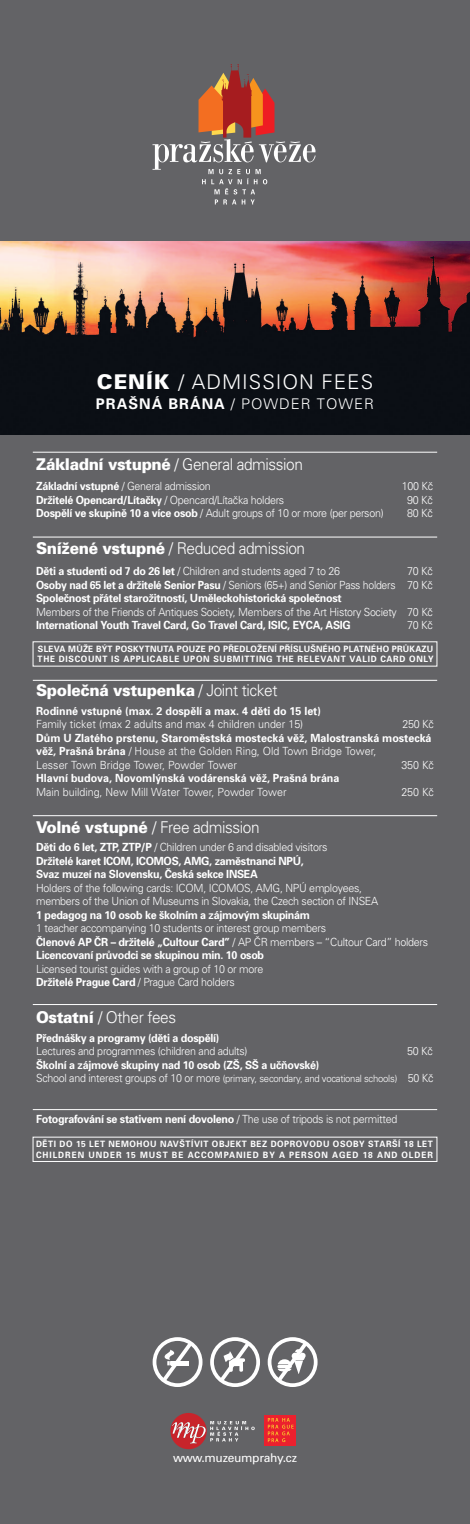
<style>
.page{position:relative;width:470px;height:1524px;background:#fff}
.page>*{position:absolute;margin:0;border:0;box-sizing:border-box;transform-origin:0 0}
.t1{font:300 20.31px "Univers CE";letter-spacing:.05em;color:#fff}
.t2{font:300 16.25px "Univers CE";letter-spacing:-.025em;color:#fff;scale:.95 1}
.t3{font:900 16.25px "Univers CE";letter-spacing:-.025em;color:#fff;scale:.95 1}
.t4{font:300 14.69px "Univers CE";letter-spacing:.07em;color:#fff}
.t5{font:12.06px "Univers CE";letter-spacing:-.025em;color:#fff}
.t6{font:300 11.25px/13.5px "Univers CE";letter-spacing:-.025em;color:#fff;scale:.95 1}
.t7{font:700 11.25px/13.5px "Univers CE";letter-spacing:-.025em;color:#fff;scale:.95 1}
.t8{font:700 11.25px/13.5px "Univers CE";color:#fff;scale:.95 1}
.t9{font:700 11.25px/13.5px "Univers CE";letter-spacing:-.025em;color:#fff;text-align:justify;scale:.93 1}
.t10{font:300 11.25px "Univers CE";color:#fff;scale:.95 1}
.t11{font:300 11.25px "Univers CE";letter-spacing:-.025em;color:#fff;scale:.94 1}
.t12{font:300 10px "Univers CE";letter-spacing:-.025em;color:#fff;scale:.95 1}
.t13{font:700 8.75px/10.5px "Univers CE";letter-spacing:.025em;color:#fff;scale:.95 1}
.t14{font:700 8.75px/10.5px "Univers CE";letter-spacing:.065em;color:#fff;scale:.95 1}
.s1{font-weight:900}
.s2{font-weight:700}
.s3{font-weight:300}
.s4{font-size:11.25px}
</style>
<div class="page">
<div style="left:0;top:0;width:469px;height:1524px;background:#636366"></div>
<svg style="left:152px;top:64px;width:163px;height:140px"></svg>
<hr style="left:33px;top:452px;width:404px;height:1px;background:#fff">
<hr style="left:33px;top:537px;width:404px;height:1px;background:#fff">
<hr style="left:33px;top:680px;width:404px;height:1px;background:#fff">
<hr style="left:33px;top:815px;width:404px;height:1px;background:#fff">
<hr style="left:33px;top:1004px;width:404px;height:1px;background:#fff">
<hr style="left:33px;top:1109px;width:404px;height:1px;background:#fff">
<div style="left:33px;top:641px;width:404px;height:25px;border:1px solid #fff"></div>
<div style="left:33px;top:1137px;width:404px;height:24px;border:1px solid #fff"></div>
<img style="left:0;top:241px;width:469px;height:194px">
<svg style="left:265px;top:1415px;width:15px;height:30px"></svg>
<div style="left:280px;top:1415px;width:15px;height:30px;background:#eb202e"></div>
<svg style="left:268px;top:1418px;width:25px;height:24px"></svg>
<svg style="left:170px;top:1413px;width:84px;height:36px"></svg>
<svg style="left:152px;top:1337px;width:50px;height:50px"></svg>
<svg style="left:210px;top:1337px;width:50px;height:50px"></svg>
<svg style="left:267px;top:1337px;width:50px;height:50px"></svg>
<h1 class="t1" style="left:97px;top:374px;width:277px"><span class="s1">CENÍK</span> / ADMISSION FEES</h1>
<h3 class="t4" style="left:96px;top:398px;width:279px"><span class="s2">PRAŠNÁ BRÁNA</span> / POWDER TOWER</h3>
<h2 class="t2" style="left:36px;top:458px;width:282px"><span class="s1">Základní vstupné</span> / General admission</h2>
<p class="t6" style="left:36px;top:481px;width:185px"><span class="s2">Základní vstupné</span> / General admission</p>
<p class="t6" style="left:401px;top:481px;width:34px">100 Kč</p>
<p class="t7" style="left:36px;top:494px;width:262px">Držitelé Opencard/Lítačky <span class="s3">/ Opencard/Lítačka holders</span></p>
<p class="t6" style="left:407px;top:494px;width:28px">90 Kč</p>
<p class="t6" style="left:36px;top:508px;width:367px"><span class="s2">Dospělí ve skupině 10 a více osob</span> / Adult groups of 10 or more (per person)</p>
<p class="t6" style="left:407px;top:508px;width:28px">80 Kč</p>
<h2 class="t2" style="left:36px;top:542px;width:284px"><span class="s1">Snížené vstupné</span> / Reduced admission</h2>
<p class="t6" style="left:36px;top:565px;width:321px"><span class="s2">Děti a studenti od 7 do 26 let</span> / Children and students aged 7 to 26</p>
<p class="t9" style="left:36px;top:565px;width:428px;text-indent:371px"><span class="s3">70 Kč </span>Osoby nad 65 let a držitelé Senior Pasu <span class="s3">/ Seniors (65+) and Senior Pass holders 70 Kč </span>Společnost přátel starožitností, Uměleckohistorická společnost</p>
<p class="t11" style="left:36px;top:607px;width:423px">Members of the Friends of Antiques Society, Members of the Art History Society 70 Kč</p>
<p class="t7" style="left:36px;top:619px;width:333px">International Youth Travel Card, Go Travel Card, ISIC, EYCA, ASIG</p>
<p class="t6" style="left:407px;top:619px;width:28px">70 Kč</p>
<p class="t13" style="left:38px;top:644px;width:418px">SLEVA MŮŽE BÝT POSKYTNUTA POUZE PO PŘEDLOŽENÍ PŘÍSLUŠNÉHO PLATNÉHO PRŮKAZU<br>THE DISCOUNT IS APPLICABLE UPON SUBMITTING THE RELEVANT VALID CARD ONLY</p>
<h2 class="t3" style="left:36px;top:684px;width:255px">Společná vstupenka <span class="s3">/ Joint ticket</span></h2>
<p class="t8" style="left:36px;top:705px;width:301px">Rodinné vstupné (max. 2 dospělí a max. 4 děti do 15 let)</p>
<p class="t10" style="left:36px;top:720px;width:282px">Family ticket (max 2 adults and max 4 children under 15)</p>
<p class="t6" style="left:402px;top:718px;width:34px">250 Kč</p>
<p class="t8" style="left:36px;top:732px;width:417px">Dům U Zlatého prstenu, Staroměstská mostecká věž, Malostranská mostecká věž, Prašná brána <span class="s3">/ House at the Golden Ring, Old Town Bridge Tower,<br>Lesser Town Bridge Tower, Powder Tower</span></p>
<p class="t6" style="left:401px;top:759px;width:36px">350 Kč</p>
<p class="t8" style="left:36px;top:772px;width:320px">Hlavní budova, Novomlýnská vodárenská věž, Prašná brána</p>
<p class="t10" style="left:36px;top:787px;width:265px">Main building, New Mill Water Tower, Powder Tower</p>
<p class="t6" style="left:401px;top:786px;width:36px">250 Kč</p>
<h2 class="t2" style="left:36px;top:821px;width:237px"><span class="s1">Volné vstupné</span> / Free admission</h2>
<p class="t7" style="left:36px;top:841px;width:308px">Děti do 6 let, ZTP, ZTP/P <span class="s3">/ Children under 6 and disabled visitors<br></span>Držitelé karet ICOM, ICOMOS, AMG, zaměstnanci NPÚ,<br>Svaz muzeí na Slovensku, Česká sekce INSEA</p>
<p class="t6" style="left:36px;top:882px;width:361px">Holders of the following cards: ICOM, ICOMOS, AMG, NPÚ employees, members of the Union of Museums in Slovakia, the Czech section of INSEA</p>
<p class="t7" style="left:36px;top:909px;width:290px">1 pedagog na 10 osob ke školním a zájmovým skupinám</p>
<p class="t6" style="left:36px;top:922px;width:414px">1 teacher accompanying 10 students or interest group members<br><span class="s2">Členové AP ČR – držitelé „Cultour Card”</span> / AP ČR members – “Cultour Card” holders<br><span class="s2">Licencovaní průvodci se skupinou min. 10 osob</span></p>
<p class="t6" style="left:36px;top:963px;width:240px">Licensed tourist guides with a group of 10 or more<br><span class="s2">Držitelé Prague Card</span> / Prague Card holders</p>
<h2 class="t2" style="left:36px;top:1011px;width:149px"><span class="s1">Ostatní</span> / Other fees</h2>
<p class="t7" style="left:36px;top:1032px;width:194px">Přednášky a programy (děti a dospělí)</p>
<p class="t6" style="left:36px;top:1045px;width:224px">Lectures and programmes (children and adults)</p>
<p class="t6" style="left:407px;top:1045px;width:28px">50 Kč</p>
<p class="t7" style="left:36px;top:1059px;width:299px">Školní a zájmové skupiny nad 10 osob (ZŠ, SŠ a učňovské)</p>
<p class="t12" style="left:36px;top:1075px;width:419px"><span class="s4">School and interest groups of 10 or more</span> (primary, secondary, and vocational schools) <span class="s4">50 Kč</span></p>
<p class="t7" style="left:36px;top:1113px;width:381px">Fotografování se stativem není dovoleno <span class="s3">/ The use of tripods is not permitted</span></p>
<p class="t14" style="left:36px;top:1140px;width:419px">DĚTI DO 15 LET NEMOHOU NAVŠTÍVIT OBJEKT BEZ DOPROVODU OSOBY STARŠÍ 18 LET<br>CHILDREN UNDER 15 MUST BE ACCOMPANIED BY A PERSON AGED 18 AND OLDER</p>
<p class="t5" style="left:173px;top:1453px;width:125px">www.muzeumprahy.cz</p>
</div>
